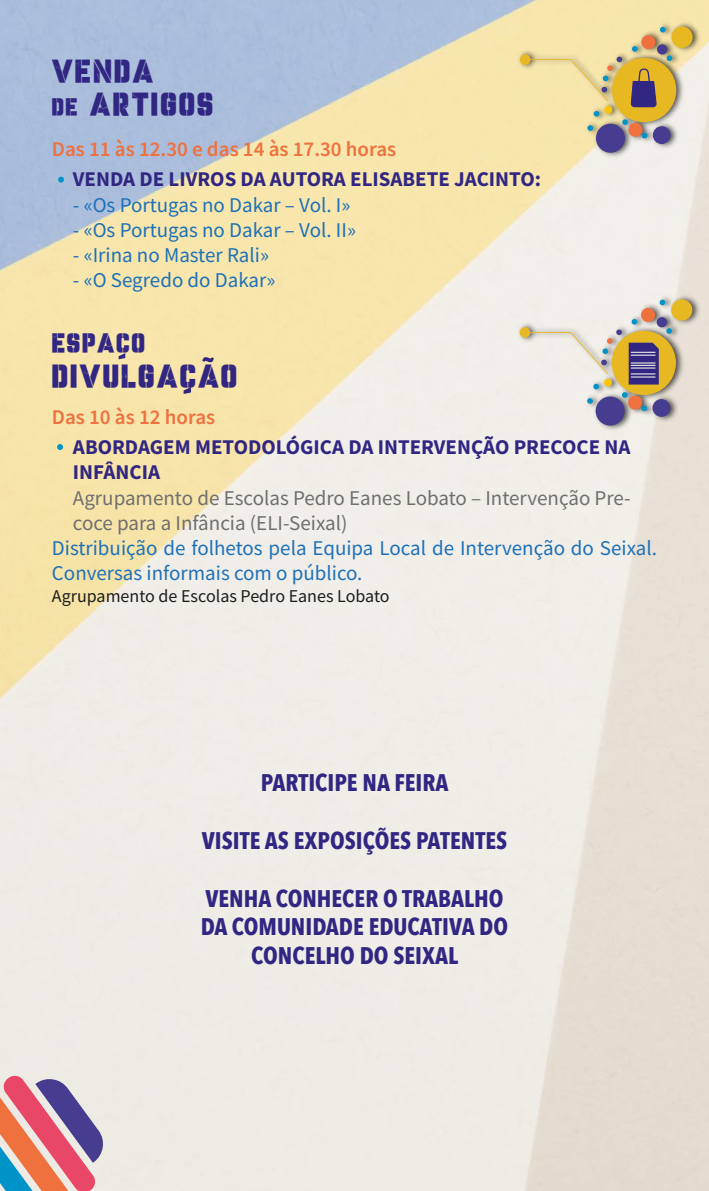
<style>
.page{position:relative;width:709px;height:1191px;background:#fff}
.page>*{position:absolute;margin:0;border:0;box-sizing:border-box;transform-origin:0 0}
.t1{font:29.7px "Lazer Game Zone";letter-spacing:.06em;color:#312783}
.t2{font:29.6px/32.9px "Lazer Game Zone";letter-spacing:.06em;color:#312783}
.t3{font:24.7px "Lazer Game Zone";letter-spacing:.06em;color:#312783}
.t4{font:700 24px/28.8px "Avenir Next Condensed";color:#312783;text-align:center}
.t5{font:21px/25.2px "Mada";color:#1e71b8}
.t6{font:700 21px/25.2px "Mada";color:#312783}
.t7{font:21px/25.2px "Mada";color:#706f6f}
.t8{font:600 21px "Mada";color:#ee713e}
.t9{font:18px "Mada";color:#1d1d1b}
.s1{font-size:22.2px}
</style>
<div class="page">
<img style="left:514px;top:19px;width:189px;height:142px">
<div style="left:612px;top:58px;width:64px;height:64px;background:#e8b823;border-radius:50%"></div>
<div style="left:596px;top:124px;width:29px;height:29px;background:#463d91;border-radius:50%"></div>
<div style="left:653px;top:126px;width:17px;height:18px;background:#463d91;border-radius:50%"></div>
<div style="left:671px;top:27px;width:21px;height:21px;background:#e8b823;border-radius:50%"></div>
<div style="left:520px;top:54px;width:10px;height:11px;background:#e8b823;border-radius:50%"></div>
<div style="left:604px;top:106px;width:8px;height:8px;background:#fdc509;border-radius:50%"></div>
<svg style="left:587px;top:125px;width:6px;height:6px"></svg>
<svg style="left:593px;top:111px;width:6px;height:6px"></svg>
<div style="left:641px;top:35px;width:14px;height:14px;background:#ee713e;border-radius:50%"></div>
<svg style="left:622px;top:119px;width:25px;height:19px"></svg>
<svg style="left:632px;top:46px;width:5px;height:6px"></svg>
<svg style="left:660px;top:27px;width:5px;height:5px"></svg>
<div style="left:657px;top:44px;width:10px;height:11px;background:#463d91;border-radius:50%"></div>
<svg style="left:666px;top:55px;width:6px;height:6px"></svg>
<svg style="left:525px;top:57px;width:97px;height:44px;background:#ebd99a"></svg>
<svg style="left:630px;top:68px;width:27px;height:40px"></svg>
<svg style="left:119px;top:353px;width:6px;height:6px"></svg>
<svg style="left:184px;top:387px;width:7px;height:7px"></svg>
<svg style="left:202px;top:357px;width:12px;height:5px"></svg>
<img style="left:514px;top:291px;width:189px;height:142px">
<div style="left:611px;top:331px;width:65px;height:64px;background:#e8b823;border-radius:50%"></div>
<div style="left:595px;top:396px;width:29px;height:29px;background:#463d91;border-radius:50%"></div>
<div style="left:652px;top:399px;width:18px;height:18px;background:#463d91;border-radius:50%"></div>
<div style="left:671px;top:299px;width:21px;height:22px;background:#e8b823;border-radius:50%"></div>
<div style="left:519px;top:327px;width:11px;height:11px;background:#e8b823;border-radius:50%"></div>
<div style="left:604px;top:379px;width:8px;height:7px;background:#fdc509;border-radius:50%"></div>
<svg style="left:587px;top:398px;width:6px;height:6px"></svg>
<svg style="left:593px;top:384px;width:6px;height:5px"></svg>
<div style="left:641px;top:308px;width:14px;height:14px;background:#ee713e;border-radius:50%"></div>
<svg style="left:622px;top:392px;width:25px;height:19px"></svg>
<svg style="left:631px;top:319px;width:6px;height:5px"></svg>
<svg style="left:659px;top:300px;width:6px;height:5px"></svg>
<div style="left:656px;top:317px;width:11px;height:10px;background:#463d91;border-radius:50%"></div>
<svg style="left:666px;top:328px;width:6px;height:6px"></svg>
<svg style="left:525px;top:329px;width:97px;height:45px;background:#e6dfce"></svg>
<svg style="left:628px;top:343px;width:31px;height:41px"></svg>
<svg style="left:0;top:1074px;width:106px;height:117px;background:#c28e9c"></svg>
<svg style="left:58px;top:177px;width:6px;height:6px"></svg>
<svg style="left:57px;top:444px;width:6px;height:6px"></svg>
<h2 class="t2" style="left:52px;top:54px;width:163px">VENDA<br><span class="s1">DE</span> ARTIGOs</h2>
<p class="t8" style="left:52px;top:138px;width:346px">Das 11 às 12.30 e das 14 às 17.30 horas</p>
<p class="t6" style="left:73px;top:168px;width:469px">VENDA DE LIVROS DA AUTORA ELISABETE JACINTO:</p>
<p class="t5" style="left:73px;top:193px;width:279px">- «Os Portugas no Dakar – Vol. I»</p>
<p class="t5" style="left:73px;top:218px;width:284px">- «Os Portugas no Dakar – Vol. II»</p>
<p class="t5" style="left:73px;top:243px;width:197px">- «Irina no Master Rali»</p>
<p class="t5" style="left:73px;top:268px;width:204px">- «O Segredo do Dakar»</p>
<p class="t3" style="left:52px;top:330px;width:95px">ESPACO</p>
<h1 class="t1" style="left:52px;top:360px;width:187px">DIVULGACAO</h1>
<p class="t8" style="left:52px;top:405px;width:165px">Das 10 às 12 horas</p>
<p class="t6" style="left:73px;top:436px;width:559px">ABORDAGEM METODOLÓGICA DA INTERVENÇÃO PRECOCE NA<br>INFÂNCIA</p>
<p class="t7" style="left:73px;top:486px;width:559px">Agrupamento de Escolas Pedro Eanes Lobato – Intervenção Pre&shy;coce para a Infância (ELI-Seixal)</p>
<p class="t5" style="left:52px;top:536px;width:606px">Distribuição de folhetos pela Equipa Local de Intervenção do Seixal.<br>Conversas informais com o público.</p>
<p class="t9" style="left:52px;top:586px;width:339px">Agrupamento de Escolas Pedro Eanes Lobato</p>
<p class="t4" style="left:261px;top:768px;width:189px">PARTICIPE NA FEIRA</p>
<p class="t4" style="left:202px;top:826px;width:307px">VISITE AS EXPOSIÇÕES PATENTES</p>
<p class="t4" style="left:201px;top:883px;width:309px">VENHA CONHECER O TRABALHO<br>DA COMUNIDADE EDUCATIVA DO<br>CONCELHO DO SEIXAL</p>
</div>
